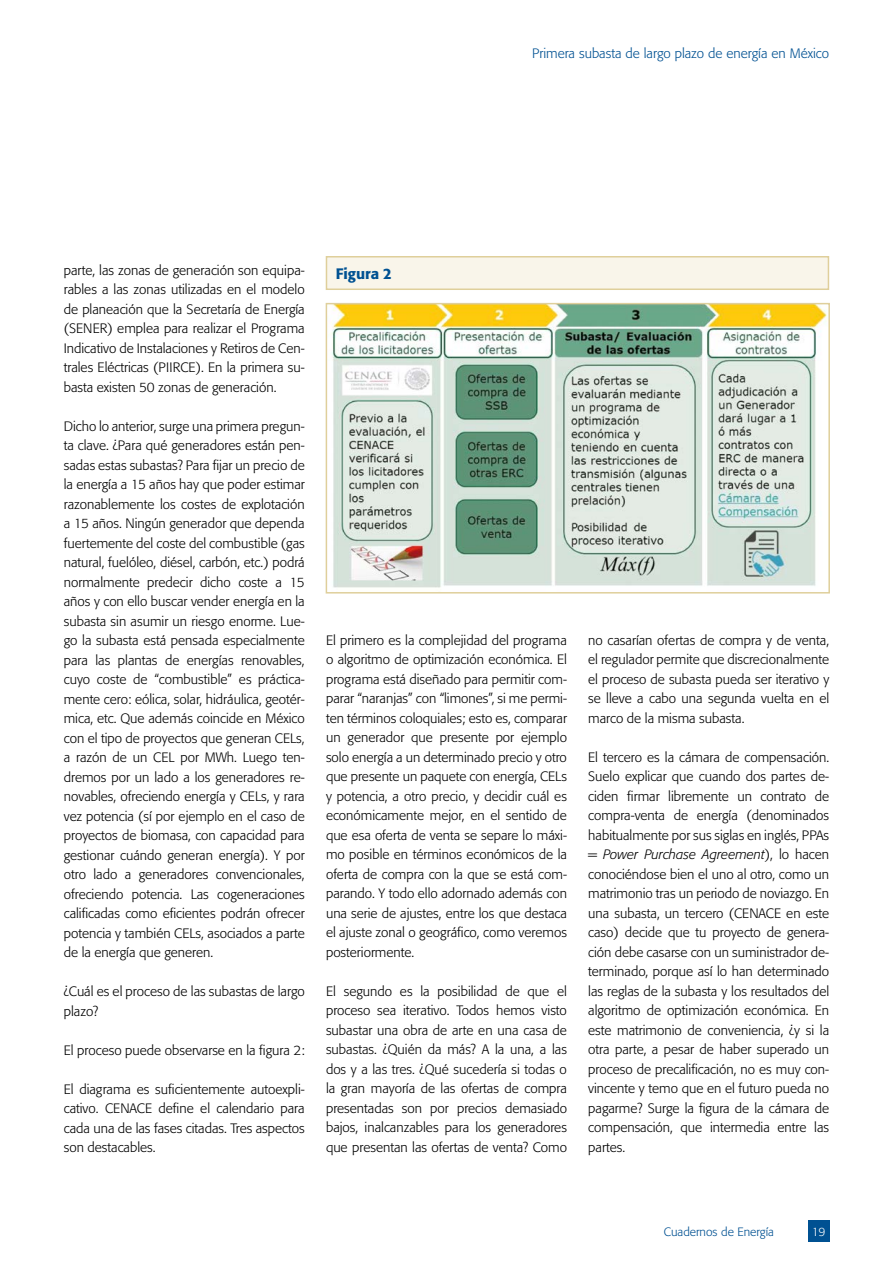
<style>
.page{position:relative;width:893px;height:1263px;background:#fff}
.page>*{position:absolute;margin:0;border:0;box-sizing:border-box;transform-origin:0 0}
.t1{font:500 15px "Formata";color:#005192}
.t2{font:300 13.5px/19.5px "Formata";color:#000;text-align:justify}
.t3{font:300 13.5px "Formata";color:#005192}
.t4{font:300 12px "Formata";color:#005192}
.t5{font:300 12px "Formata";color:#fff}
.s1{font-style:italic}
</style>
<div class="page">
<div style="left:808px;top:1220px;width:21px;height:22px;background:#005192"></div>
<div style="left:326px;top:257px;width:502px;height:32px;background:#f9f5ea"></div>
<div style="left:326px;top:256px;width:503px;height:34px;border:2px solid #dfcf9b"></div>
<img style="left:331px;top:306px;width:496px;height:282px">
<div style="left:326px;top:303px;width:504px;height:290px;border:2px solid #dfcf9b"></div>
<p class="t3" style="left:532px;top:46px;width:299px">Primera subasta de largo plazo de energía en México</p>
<p class="t2" style="left:64px;top:260px;width:242px">parte, las zonas de generación son equipa-</p>
<p class="t1" style="left:336px;top:264px;width:58px">Figura 2</p>
<p class="t2" style="left:64px;top:280px;width:242px">rables a las zonas utilizadas en el modelo de planeación que la Secretaría de Energía (SENER) emplea para realizar el Programa Indicativo de Instalaciones y Retiros de Cen&shy;trales Eléctricas (PIIRCE). En la primera su&shy;basta existen 50 zonas de generación.</p>
<p class="t2" style="left:64px;top:416px;width:242px">Dicho lo anterior, surge una primera pregun&shy;ta clave. ¿Para qué generadores están pen&shy;sadas estas subastas? Para fijar un precio de la energía a 15 años hay que poder estimar razonablemente los costes de explotación a 15 años. Ningún generador que dependa fuertemente del coste del combustible (gas natural, fuelóleo, diésel, carbón, etc.) podrá normalmente predecir dicho coste a 15 años y con ello buscar vender energía en la subasta sin asumir un riesgo enorme. Lue&shy;go la subasta está pensada especialmente para las plantas de energías renovables, cuyo coste de “combustible” es práctica&shy;mente cero: eólica, solar, hidráulica, geotér&shy;mica, etc. Que además coincide en México con el tipo de proyectos que generan CELs, a razón de un CEL por MWh. Luego ten&shy;dremos por un lado a los generadores re&shy;novables, ofreciendo energía y CELs, y rara vez potencia (sí por ejemplo en el caso de proyectos de biomasa, con capacidad para gestionar cuándo generan energía). Y por otro lado a generadores convencionales, ofreciendo potencia. Las cogeneraciones calificadas como eficientes podrán ofrecer potencia y también CELs, asociados a parte de la energía que generen.</p>
<p class="t2" style="left:64px;top:982px;width:242px">¿Cuál es el proceso de las subastas de largo plazo?</p>
<p class="t2" style="left:64px;top:1040px;width:242px">El proceso puede observarse en la figura 2:</p>
<p class="t2" style="left:64px;top:1079px;width:242px">El diagrama es suficientemente autoexpli&shy;cativo. CENACE define el calendario para cada una de las fases citadas. Tres aspectos son destacables.</p>
<p class="t2" style="left:326px;top:631px;width:242px">El primero es la complejidad del programa o algoritmo de optimización económica. El programa está diseñado para permitir com&shy;parar “naranjas” con “limones”, si me permi&shy;ten términos coloquiales; esto es, comparar un generador que presente por ejemplo solo energía a un determinado precio y otro que presente un paquete con energía, CELs y potencia, a otro precio, y decidir cuál es económicamente mejor, en el sentido de que esa oferta de venta se separe lo máxi&shy;mo posible en términos económicos de la oferta de compra con la que se está com&shy;parando. Y todo ello adornado además con una serie de ajustes, entre los que destaca el ajuste zonal o geográfico, como veremos posteriormente.</p>
<p class="t2" style="left:326px;top:981px;width:242px">El segundo es la posibilidad de que el proceso sea iterativo. Todos hemos visto subastar una obra de arte en una casa de subastas. ¿Quién da más? A la una, a las dos y a las tres. ¿Qué sucedería si todas o la gran mayoría de las ofertas de compra presentadas son por precios demasiado bajos, inalcanzables para los generadores que presentan las ofertas de venta? Como</p>
<p class="t2" style="left:588px;top:630px;width:242px">no casarían ofertas de compra y de venta, el regulador permite que discrecionalmente el proceso de subasta pueda ser iterativo y se lleve a cabo una segunda vuelta en el marco de la misma subasta.</p>
<p class="t2" style="left:588px;top:747px;width:242px">El tercero es la cámara de compensación.<br>Suelo explicar que cuando dos partes de&shy;ciden firmar libremente un contrato de compra-venta de energía (denominados habitualmente por sus siglas en inglés, PPAs = <span class="s1">Power Purchase Agreement</span>), lo hacen conociéndose bien el uno al otro, como un matrimonio tras un periodo de noviazgo. En una subasta, un tercero (CENACE en este caso) decide que tu proyecto de genera&shy;ción debe casarse con un suministrador de&shy;terminado, porque así lo han determinado las reglas de la subasta y los resultados del algoritmo de optimización económica. En este matrimonio de conveniencia, ¿y si la otra parte, a pesar de haber superado un proceso de precalificación, no es muy con&shy;vincente y temo que en el futuro pueda no pagarme? Surge la figura de la cámara de compensación, que intermedia entre las partes.</p>
<p class="t4" style="left:664px;top:1224px;width:112px">Cuadernos de Energía</p>
<p class="t5" style="left:812px;top:1224px;width:15px">19</p>
</div>
